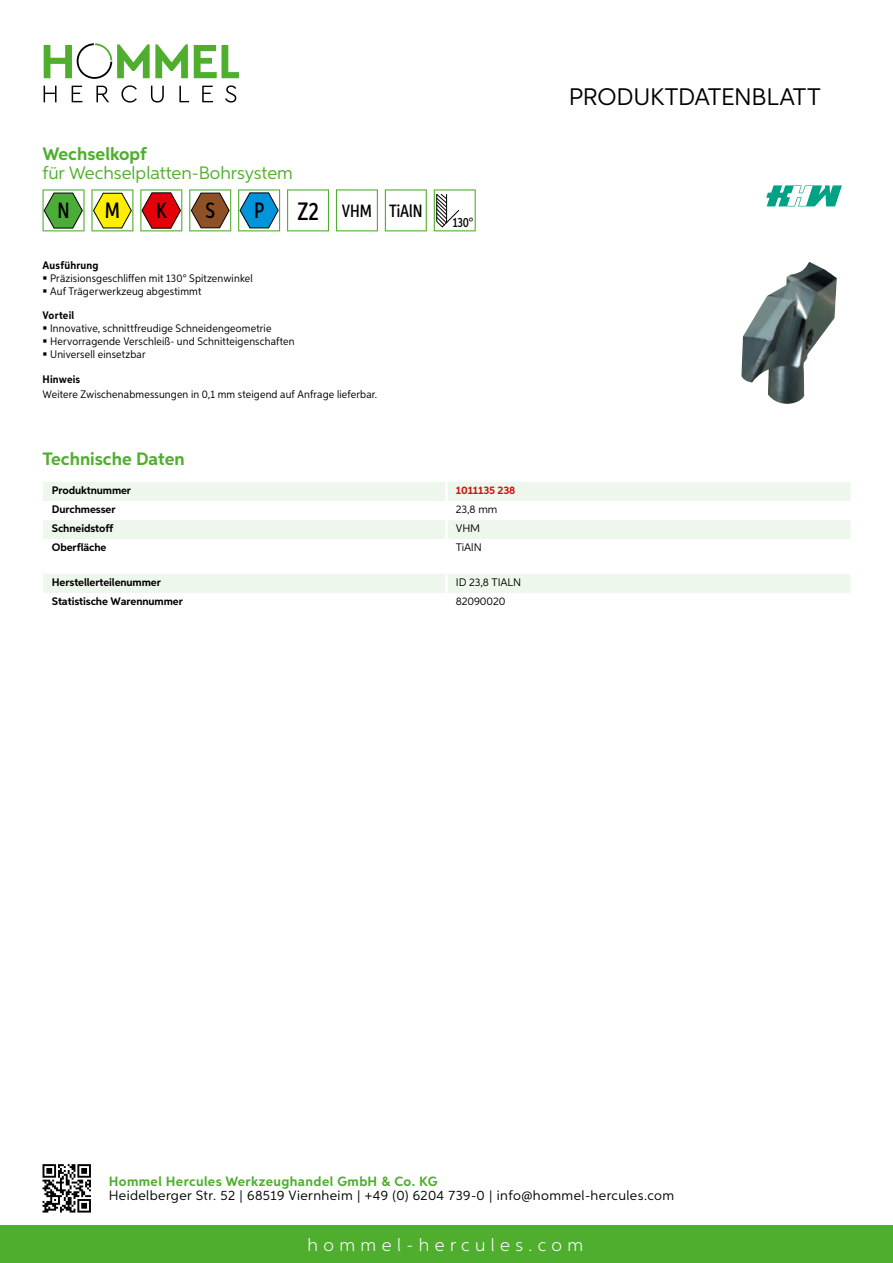
<style>
.page{position:relative;width:893px;height:1263px;background:#fff}
.page>*{position:absolute;margin:0;border:0;box-sizing:border-box;transform-origin:0 0}
.t1{font:24px "Aspira";letter-spacing:-.01em;color:#000}
.t2{font:500 22.2px "Aspira XX Nar";color:#000}
.t3{font:18px "Aspira";color:#50ae2f}
.t4{font:700 18px "Aspira";color:#50ae2f}
.t5{font:300 18px "Aspira";letter-spacing:.3em;color:#fff}
.t6{font:500 17.85px "Aspira XX Nar";color:#000}
.t7{font:13.5px "Aspira";letter-spacing:.03em;color:#000}
.t8{font:700 13.5px "Aspira";letter-spacing:.03em;color:#50ae2f}
.t9{font:500 13.35px "Aspira XX Nar";color:#000}
.t10{font:10.95px/12.8px "Aspira Nar";letter-spacing:.015em;color:#000}
.t11{font:700 10.95px "Aspira";letter-spacing:-.01em;color:#000}
.t12{font:10.95px "Aspira";letter-spacing:-.01em;color:#000}
.t13{font:700 10.95px "Aspira Nar";letter-spacing:.02em;color:#000}
.t14{font:700 10.95px "Aspira";letter-spacing:-.01em;color:#cd1013}
.s1{font-size:25.2px}
</style>
<div class="page">
<div style="left:0;top:1226px;width:893px;height:37px;background:#50ae2f"></div>
<svg style="left:43px;top:1164px;width:48px;height:48px"></svg>
<svg style="left:194px;top:45px;width:45px;height:33px"></svg>
<svg style="left:44px;top:43px;width:144px;height:36px"></svg>
<svg style="left:44px;top:86px;width:13px;height:16px"></svg>
<svg style="left:72px;top:86px;width:10px;height:16px"></svg>
<svg style="left:96px;top:86px;width:13px;height:16px"></svg>
<svg style="left:121px;top:85px;width:16px;height:18px"></svg>
<svg style="left:151px;top:86px;width:13px;height:17px"></svg>
<svg style="left:179px;top:86px;width:10px;height:16px"></svg>
<svg style="left:202px;top:86px;width:11px;height:16px"></svg>
<svg style="left:225px;top:85px;width:11px;height:18px"></svg>
<div style="left:43px;top:482px;width:807px;height:19px;background:#eef7eb"></div>
<div style="left:43px;top:520px;width:807px;height:19px;background:#eef7eb"></div>
<hr style="left:445px;top:482px;width:3px;height:19px;background:#fff">
<hr style="left:445px;top:520px;width:3px;height:19px;background:#fff">
<div style="left:43px;top:574px;width:807px;height:19px;background:#eef7eb"></div>
<svg style="left:43px;top:189px;width:42px;height:42px"></svg>
<svg style="left:91px;top:189px;width:42px;height:42px"></svg>
<svg style="left:140px;top:189px;width:42px;height:42px"></svg>
<svg style="left:189px;top:189px;width:42px;height:42px"></svg>
<svg style="left:238px;top:189px;width:42px;height:42px"></svg>
<svg style="left:287px;top:189px;width:42px;height:42px"></svg>
<svg style="left:336px;top:189px;width:42px;height:42px"></svg>
<svg style="left:385px;top:189px;width:42px;height:42px"></svg>
<svg style="left:434px;top:189px;width:42px;height:42px"></svg>
<img style="left:741px;top:262px;width:96px;height:142px">
<svg style="left:766px;top:185px;width:76px;height:21px"></svg>
<h3 class="t4" style="left:43px;top:142px;width:106px">Wechselkopf</h3>
<h3 class="t3" style="left:43px;top:162px;width:252px">für Wechselplatten-Bohrsystem</h3>
<h2 class="t2" style="left:57px;top:197px;width:14px">N</h2>
<h2 class="t2" style="left:105px;top:197px;width:17px">M</h2>
<h2 class="t2" style="left:156px;top:197px;width:12px">K</h2>
<h2 class="t2" style="left:205px;top:197px;width:11px">S</h2>
<h2 class="t2" style="left:254px;top:197px;width:12px">P</h2>
<h3 class="t6" style="left:297px;top:200px;width:127px"><span class="s1">Z2</span> VHM TiAlN</h3>
<p class="t13" style="left:43px;top:259px;width:58px">Ausführung</p>
<p class="t10" style="left:50px;top:272px;width:204px">Präzisionsgeschliffen mit 130° Spitzenwinkel<br>Auf Trägerwerkzeug abgestimmt</p>
<p class="t13" style="left:43px;top:309px;width:33px">Vorteil</p>
<p class="t10" style="left:50px;top:322px;width:246px">Innovative, schnittfreudige Schneidengeometrie<br>Hervorragende Verschleiß- und Schnitteigenschaften<br>Universell einsetzbar</p>
<p class="t13" style="left:43px;top:372px;width:39px">Hinweis</p>
<p class="t10" style="left:43px;top:388px;width:336px">Weitere Zwischenabmessungen in 0,1 mm steigend auf Anfrage lieferbar.</p>
<p class="t9" style="left:453px;top:215px;width:22px">130°</p>
<h3 class="t4" style="left:43px;top:448px;width:144px">Technische Daten</h3>
<p class="t11" style="left:52px;top:483px;width:81px">Produktnummer</p>
<p class="t14" style="left:456px;top:483px;width:61px">1011135 238</p>
<p class="t11" style="left:52px;top:502px;width:65px">Durchmesser</p>
<p class="t12" style="left:456px;top:502px;width:43px">23,8 mm</p>
<p class="t11" style="left:52px;top:521px;width:63px">Schneidstoff</p>
<p class="t12" style="left:456px;top:522px;width:26px">VHM</p>
<p class="t11" style="left:52px;top:541px;width:56px">Oberfläche</p>
<p class="t12" style="left:456px;top:541px;width:25px">TiAlN</p>
<p class="t11" style="left:52px;top:575px;width:111px">Herstellerteilenummer</p>
<p class="t12" style="left:456px;top:575px;width:53px">ID 23,8 TIALN</p>
<p class="t11" style="left:52px;top:594px;width:132px">Statistische Warennummer</p>
<p class="t12" style="left:456px;top:594px;width:51px">82090020</p>
<h1 class="t1" style="left:569px;top:82px;width:253px">Produktdatenblatt</h1>
<p class="t8" style="left:109px;top:1172px;width:330px">Hommel Hercules Werkzeughandel GmbH &amp; Co. KG</p>
<p class="t7" style="left:109px;top:1187px;width:567px">Heidelberger Str. 52 | 68519 Viernheim | +49 (0) 6204 739-0 | info@hommel-hercules.com</p>
<h3 class="t5" style="left:307px;top:1234px;width:277px">hommel-hercules.com</h3>
</div>
